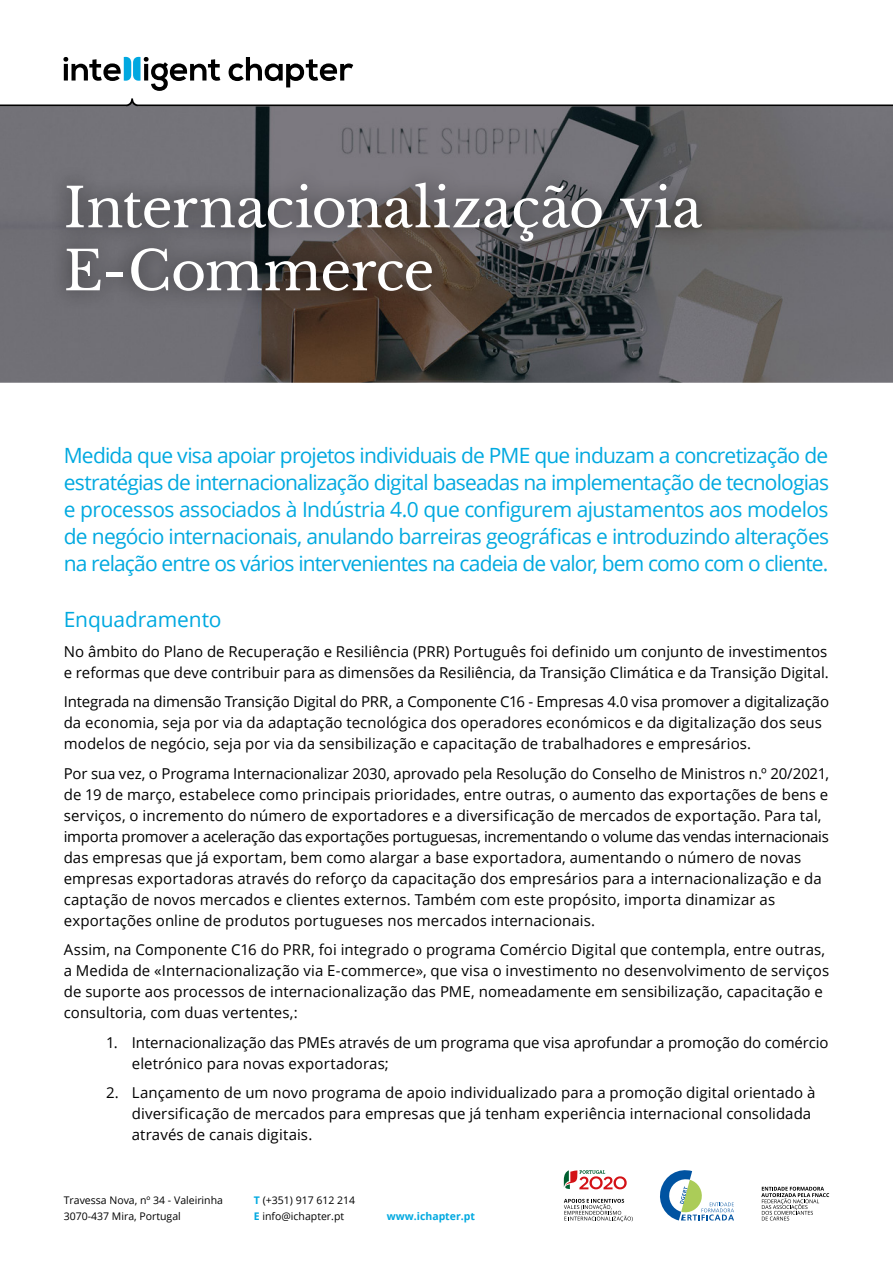
<style>
.page{position:relative;width:893px;height:1263px;background:#fff}
.page>*{position:absolute;margin:0;border:0;box-sizing:border-box;transform-origin:0 0}
.t1{font:54px/63px "Libre Baskerville";letter-spacing:-.005em;color:#fff}
.Sub-título_Open_Sans{font:21px/27px "Open Sans";letter-spacing:-.04em;color:#00a9e0;text-align:justify}
.Sub-título_Open_Sans-2{font:21px "Open Sans";letter-spacing:-.005em;color:#00a9e0}
.Texto_corrido_Open_S{font:15px/21px "Open Sans";letter-spacing:.005em;color:#000}
.t2{font:10.5px/16.2px "Open Sans";color:#000}
.t3{font:700 10.5px "Open Sans";color:#00a9e0}
.s1{font-weight:700;color:#00a9e0}
</style>
<div class="page">
<svg style="left:761px;top:1187px;width:68px;height:33px"></svg>
<svg style="left:564px;top:1199px;width:69px;height:23px"></svg>
<svg style="left:564px;top:1170px;width:63px;height:19px"></svg>
<svg style="left:660px;top:1170px;width:74px;height:50px"></svg>
<img style="left:0;top:106px;width:893px;height:277px">
<div style="left:49px;top:164px;width:670px;height:146px;background:#000;opacity:.6"></div>
<svg style="left:229px;top:57px;width:124px;height:30px"></svg>
<svg style="left:63px;top:56px;width:157px;height:35px"></svg>
<svg style="left:0;top:98px;width:893px;height:8px"></svg>
<p class="t1" style="left:64px;top:177px;width:640px">Internacionalização via<br>E-Commerce</p>
<p class="Sub-título_Open_Sans" style="left:64px;top:441px;width:767px">Medida que visa apoiar projetos individuais de PME que induzam a concretização de estratégias de internacionalização digital baseadas na implementação de tecnologias e processos associados à Indústria 4.0 que configurem ajustamentos aos modelos de negócio internacionais, anulando barreiras geográficas e introduzindo alterações na relação entre os vários intervenientes na cadeia de valor, bem como com o cliente.</p>
<p class="Sub-título_Open_Sans-2" style="left:64px;top:605px;width:159px">Enquadramento</p>
<p class="Texto_corrido_Open_S" style="left:64px;top:640px;width:767px">No âmbito do Plano de Recuperação e Resiliência (PRR) Português foi definido um conjunto de investimentos e reformas que deve contribuir para as dimensões da Resiliência, da Transição Climática e da Transição Digital.</p>
<p class="Texto_corrido_Open_S" style="left:64px;top:691px;width:767px">Integrada na dimensão Transição Digital do PRR, a Componente C16 - Empresas 4.0 visa promover a digitalização da economia, seja por via da adaptação tecnológica dos operadores económicos e da digitalização dos seus modelos de negócio, seja por via da sensibilização e capacitação de trabalhadores e empresários.</p>
<p class="Texto_corrido_Open_S" style="left:64px;top:762px;width:767px">Por sua vez, o Programa Internacionalizar 2030, aprovado pela Resolução do Conselho de Ministros n.º 20/2021, de 19 de março, estabelece como principais prioridades, entre outras, o aumento das exportações de bens e serviços, o incremento do número de exportadores e a diversificação de mercados de exportação. Para tal, importa promover a aceleração das exportações portuguesas, incrementando o volume das vendas internacionais das empresas que já exportam, bem como alargar a base exportadora, aumentando o número de novas empresas exportadoras através do reforço da capacitação dos empresários para a internacionalização e da captação de novos mercados e clientes externos. Também com este propósito, importa dinamizar as exportações online de produtos portugueses nos mercados internacionais.</p>
<p class="Texto_corrido_Open_S" style="left:64px;top:939px;width:767px">Assim, na Componente C16 do PRR, foi integrado o programa Comércio Digital que contempla, entre outras, a Medida de «Internacionalização via E-commerce», que visa o investimento no desenvolvimento de serviços de suporte aos processos de internacionalização das PME, nomeadamente em sensibilização, capacitação e consultoria, com duas vertentes,:</p>
<p class="Texto_corrido_Open_S" style="left:132px;top:1031px;width:698px;text-indent:-26px">1. Internacionalização das PMEs através de um programa que visa aprofundar a promoção do comércio eletrónico para novas exportadoras;</p>
<p class="Texto_corrido_Open_S" style="left:132px;top:1082px;width:685px;text-indent:-26px">2. Lançamento de um novo programa de apoio individualizado para a promoção digital orientado à diversificação de mercados para empresas que já tenham experiência internacional consolidada através de canais digitais.</p>
<p class="t2" style="left:64px;top:1192px;width:161px">Travessa Nova, nº 34 - Valeirinha<br>3070-437 Mira, Portugal</p>
<p class="t2" style="left:254px;top:1192px;width:103px"><span class="s1">T</span> (+351) 917 612 214<br><span class="s1">E</span> info@ichapter.pt</p>
<p class="t3" style="left:387px;top:1209px;width:90px">www.ichapter.pt</p>
</div>
